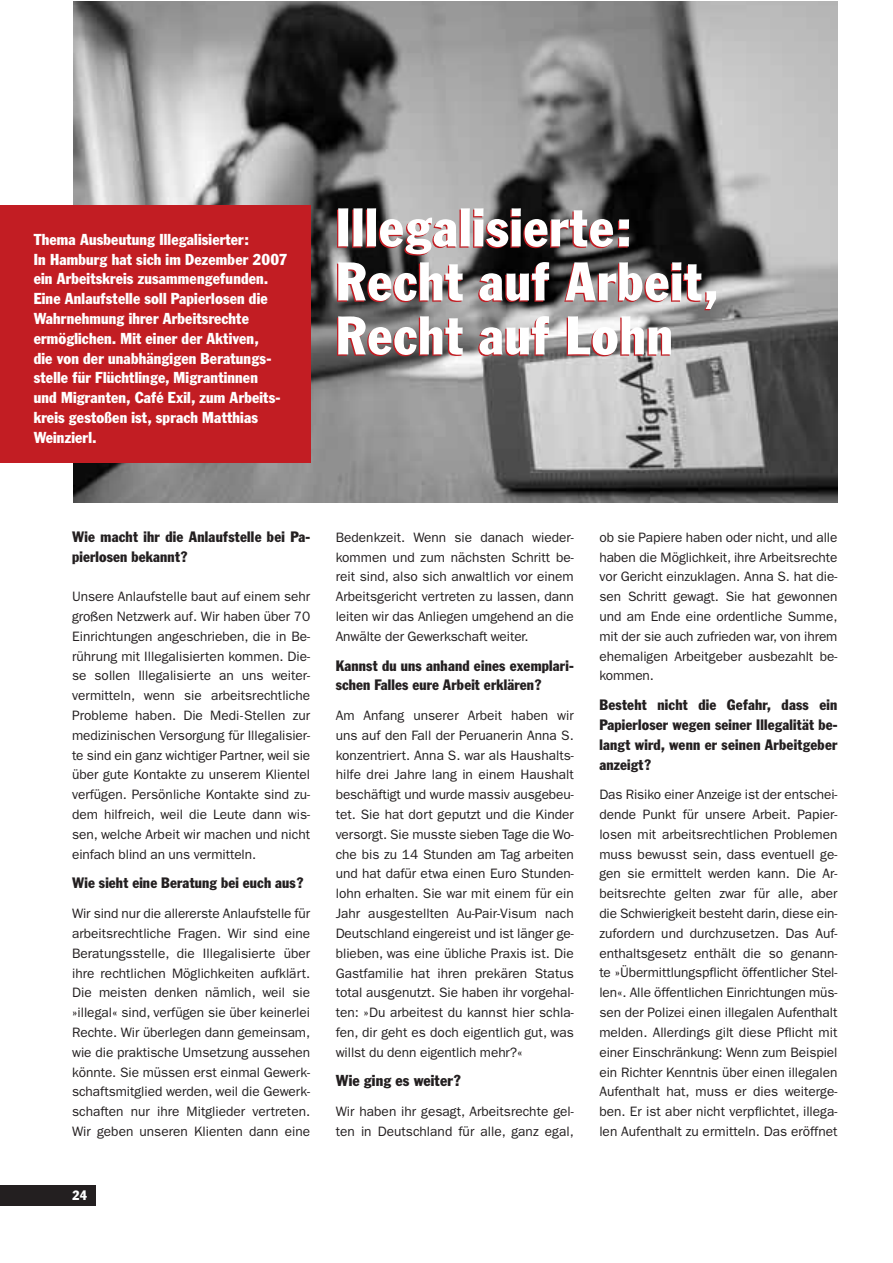
<style>
.page{position:relative;width:893px;height:1263px;background:#fff}
.page>*{position:absolute;margin:0;border:0;box-sizing:border-box;transform-origin:0 0}
.t1{font:54px/54px "Franklin ATF Condensed BQ";letter-spacing:.025em;color:#fff}
.t2{font:15.75px/19.8px "Franklin ATF Condensed BQ";letter-spacing:.01em;color:#fff}
.t3{font:15.75px "Franklin ATF Condensed BQ";letter-spacing:.01em;color:#231f20}
.t4{font:15px/19.8px "Franklin ATF Condensed BQ";letter-spacing:.015em;color:#231f20}
.t5{font:13.65px/19.8px "Franklin Gothic LT";color:#231f20;text-align:justify}
.t6{font:13.5px "Franklin ATF Condensed BQ";color:#fff}
</style>
<div class="page">
<img style="left:74px;top:1px;width:763px;height:501px">
<div style="left:0;top:1185px;width:95px;height:21px;background:#231f20"></div>
<div style="left:0;top:205px;width:310px;height:258px;background:#c21d23"></div>
<p class="t2" style="left:34px;top:231px;width:255px">Thema Ausbeutung Illegalisierter:<br>In Hamburg hat sich im Dezember 2007 ein Arbeitskreis zusammengefunden.<br>Eine Anlaufstelle soll Papierlosen die Wahrnehmung ihrer Arbeitsrechte ermöglichen. Mit einer der Aktiven,<br>die von der unabhängigen Beratungs&shy;stelle für Flüchtlinge, Migrantinnen<br>und Migranten, Café Exil, zum Arbeits&shy;kreis gestoßen ist, sprach Matthias Weinzierl.</p>
<h1 class="t1" style="left:336px;top:206px;width:384px">Illegalisierte:<br>Recht auf Arbeit,<br>Recht auf Lohn</h1>
<p class="t4" style="left:72px;top:528px;width:240px">Wie macht ihr die Anlaufstelle bei Pa&shy;pierlosen bekannt?</p>
<p class="t5" style="left:72px;top:588px;width:240px">Unsere Anlaufstelle baut auf einem sehr großen Netzwerk auf. Wir haben über 70<br>Einrichtungen angeschrieben, die in Be&shy;rührung mit Illegalisierten kommen. Die&shy;se sollen Illegalisierte an uns weiter&shy;vermitteln, wenn sie arbeitsrechtliche Probleme haben. Die Medi-Stellen zur medizinischen Versorgung für Illegalisier&shy;te sind ein ganz wichtiger Partner, weil sie über gute Kontakte zu unserem Klientel verfügen. Persönliche Kontakte sind zu&shy;dem hilfreich, weil die Leute dann wis&shy;sen, welche Arbeit wir machen und nicht einfach blind an uns vermitteln.</p>
<p class="t4" style="left:72px;top:875px;width:233px">Wie sieht eine Beratung bei euch aus?</p>
<p class="t5" style="left:72px;top:905px;width:240px">Wir sind nur die allererste Anlaufstelle für arbeitsrechtliche Fragen. Wir sind eine Beratungsstelle, die Illegalisierte über ihre rechtlichen Möglichkeiten aufklärt.<br>Die meisten denken nämlich, weil sie »illegal« sind, verfügen sie über keinerlei Rechte. Wir überlegen dann gemeinsam, wie die praktische Umsetzung aussehen könnte. Sie müssen erst einmal Gewerk&shy;schaftsmitglied werden, weil die Gewerk&shy;schaften nur ihre Mitglieder vertreten.<br>Wir geben unseren Klienten dann eine</p>
<p class="t6" style="left:72px;top:1190px;width:17px">24</p>
<p class="t5" style="left:336px;top:529px;width:240px">Bedenkzeit. Wenn sie danach wieder&shy;kommen und zum nächsten Schritt be&shy;reit sind, also sich anwaltlich vor einem Arbeitsgericht vertreten zu lassen, dann leiten wir das Anliegen umgehend an die Anwälte der Gewerkschaft weiter.</p>
<p class="t4" style="left:336px;top:657px;width:240px">Kannst du uns anhand eines exemplari&shy;schen Falles eure Arbeit erklären?</p>
<p class="t5" style="left:336px;top:707px;width:240px">Am Anfang unserer Arbeit haben wir uns auf den Fall der Peruanerin Anna S. konzentriert. Anna S. war als Haushalts&shy;hilfe drei Jahre lang in einem Haushalt beschäftigt und wurde massiv ausgebeu&shy;tet. Sie hat dort geputzt und die Kinder versorgt. Sie musste sieben Tage die Wo&shy;che bis zu 14 Stunden am Tag arbeiten und hat dafür etwa einen Euro Stunden&shy;lohn erhalten. Sie war mit einem für ein Jahr ausgestellten Au-Pair-Visum nach Deutschland eingereist und ist länger ge&shy;blieben, was eine übliche Praxis ist. Die Gastfamilie hat ihren prekären Status total ausgenutzt. Sie haben ihr vorgehal&shy;ten: »Du arbeitest du kannst hier schla&shy;fen, dir geht es doch eigentlich gut, was willst du denn eigentlich mehr?«</p>
<p class="t3" style="left:336px;top:1074px;width:126px">Wie ging es weiter?</p>
<p class="t5" style="left:336px;top:1103px;width:240px">Wir haben ihr gesagt, Arbeitsrechte gel&shy;ten in Deutschland für alle, ganz egal,</p>
<p class="t5" style="left:599px;top:529px;width:240px">ob sie Papiere haben oder nicht, und alle haben die Möglichkeit, ihre Arbeitsrechte vor Gericht einzuklagen. Anna S. hat die&shy;sen Schritt gewagt. Sie hat gewonnen und am Ende eine ordentliche Summe, mit der sie auch zufrieden war, von ihrem ehemaligen Arbeitgeber ausbezahlt be&shy;kommen.</p>
<p class="t4" style="left:599px;top:696px;width:240px;text-align:justify">Besteht nicht die Gefahr, dass ein Papierloser wegen seiner Illegalität be&shy;langt wird, wenn er seinen Arbeitgeber anzeigt?</p>
<p class="t5" style="left:599px;top:786px;width:240px">Das Risiko einer Anzeige ist der entschei&shy;dende Punkt für unsere Arbeit. Papier&shy;losen mit arbeitsrechtlichen Problemen muss bewusst sein, dass eventuell ge&shy;gen sie ermittelt werden kann. Die Ar&shy;beitsrechte gelten zwar für alle, aber die Schwierigkeit besteht darin, diese ein&shy;zufordern und durchzusetzen. Das Auf&shy;enthaltsgesetz enthält die so genann&shy;te »Übermittlungspflicht öffentlicher Stel&shy;len«. Alle öffentlichen Einrichtungen müs&shy;sen der Polizei einen illegalen Aufenthalt melden. Allerdings gilt diese Pflicht mit einer Einschränkung: Wenn zum Beispiel ein Richter Kenntnis über einen illegalen Aufenthalt hat, muss er dies weiterge&shy;ben. Er ist aber nicht verpflichtet, illega&shy;len Aufenthalt zu ermitteln. Das eröffnet</p>
</div>
